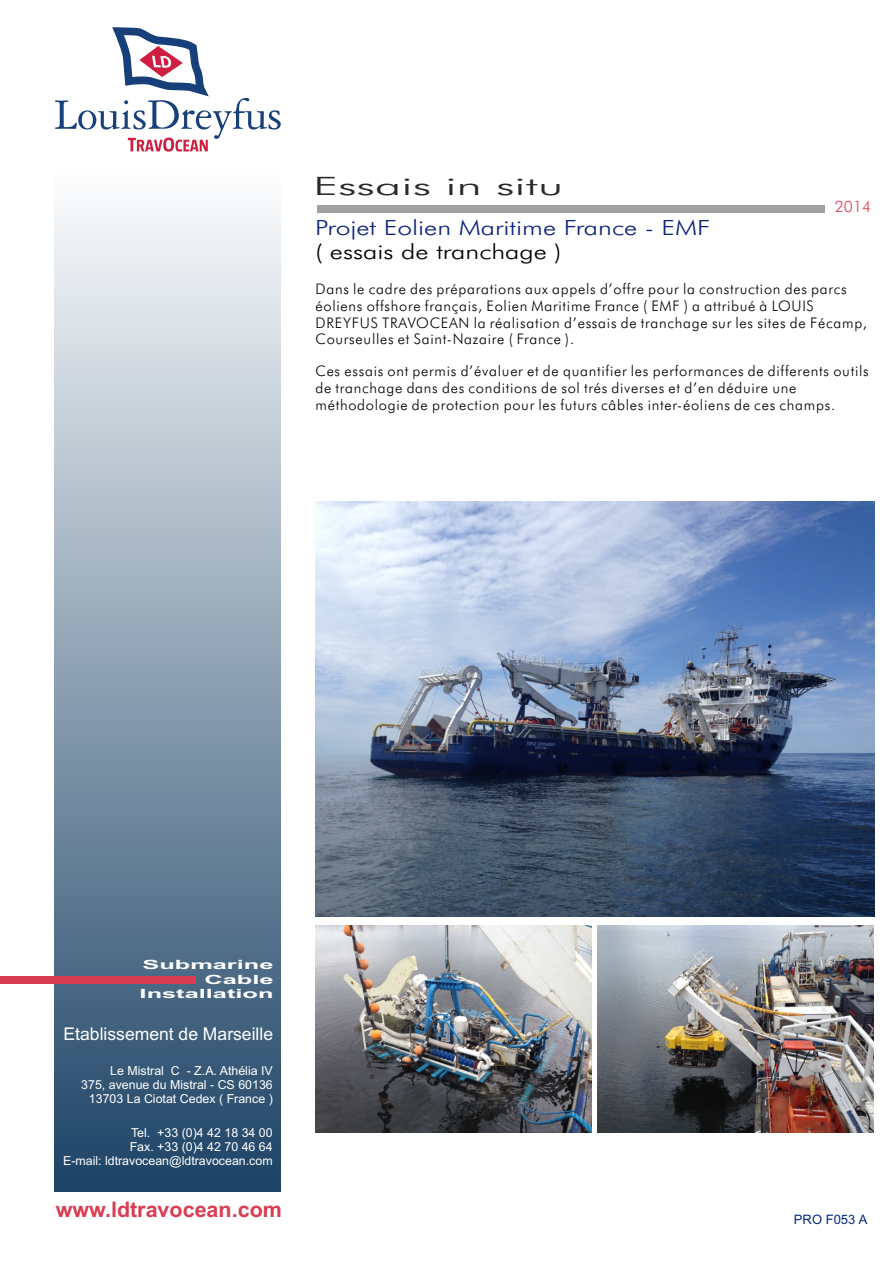
<style>
.page{position:relative;width:893px;height:1263px;background:#fff}
.page>*{position:absolute;margin:0;border:0;box-sizing:border-box;transform-origin:0 0}
.t1{font:300 25.35px "Futura BT";color:#2b2929;scale:1.92 1}
.t2{font:700 21.45px "Arial";color:#d93d52}
.t3{font:300 21px "Futura BT";color:#0d247d;scale:1.26 1}
.t4{font:300 21px "Futura BT";color:#000;scale:1.26 1}
.t5{font:17.55px "Arial";color:#fff}
.t6{font:300 15.75px "Futura BT";color:#d93d52}
.t7{font:300 14.55px/16.8px "Futura BT";letter-spacing:.05em;color:#000}
.t8{font:13.05px "Arial";color:#052980}
.t9{font:700 12.75px/14.7px "Arial";color:#fff;text-align:right;scale:1.99 1}
.t10{font:12.45px/14.2px "Arial";color:#fff;text-align:right}
</style>
<div class="page">
<div style="left:317px;top:205px;width:507px;height:7px;background:#a1a1a1"></div>
<img style="left:55px;top:211px;width:226px;height:980px">
<div style="left:0;top:976px;width:195px;height:7px;background:#d93d52"></div>
<svg style="left:55px;top:27px;width:226px;height:125px"></svg>
<img style="left:316px;top:501px;width:558px;height:416px">
<img style="left:598px;top:926px;width:275px;height:206px">
<img style="left:316px;top:926px;width:275px;height:206px">
<h1 class="t1" style="left:313px;top:176px;width:132px">Essais in situ</h1>
<h3 class="t3" style="left:315px;top:219px;width:315px">Projet Eolien Maritime France - EMF</h3>
<h3 class="t4" style="left:315px;top:243px;width:197px">( essais de tranchage )</h3>
<p class="t6" style="left:835px;top:200px;width:38px">2014</p>
<p class="t7" style="left:315px;top:282px;width:553px">Dans le cadre des préparations aux appels d’offre pour la construction des parcs éoliens offshore français, Eolien Maritime France ( EMF ) a attribué à LOUIS DREYFUS TRAVOCEAN la réalisation d’essais de tranchage sur les sites de Fécamp, Courseulles et Saint-Nazaire ( France ).</p>
<p class="t7" style="left:315px;top:364px;width:555px">Ces essais ont permis d’évaluer et de quantifier les performances de differents outils de tranchage dans des conditions de sol trés diverses et d’en déduire une méthodologie de protection pour les futurs câbles inter-éoliens de ces champs.</p>
<p class="t9" style="left:140px;top:958px;width:69px">Submarine<br>Cable<br>Installation</p>
<p class="t5" style="left:64px;top:1027px;width:211px">Etablissement de Marseille</p>
<p class="t10" style="left:81px;top:1064px;width:193px">Le Mistral C - Z.A. Athélia IV<br>375, avenue du Mistral - CS 60136<br>13703 La Ciotat Cedex ( France )</p>
<p class="t10" style="left:63px;top:1126px;width:211px">Tel. +33 (0)4 42 18 34 00<br>Fax. +33 (0)4 42 70 46 64<br>E-mail: ldtravocean@ldtravocean.com</p>
<h2 class="t2" style="left:56px;top:1201px;width:228px">www.ldtravocean.com</h2>
<p class="t8" style="left:794px;top:1214px;width:75px">PRO F053 A</p>
</div>
